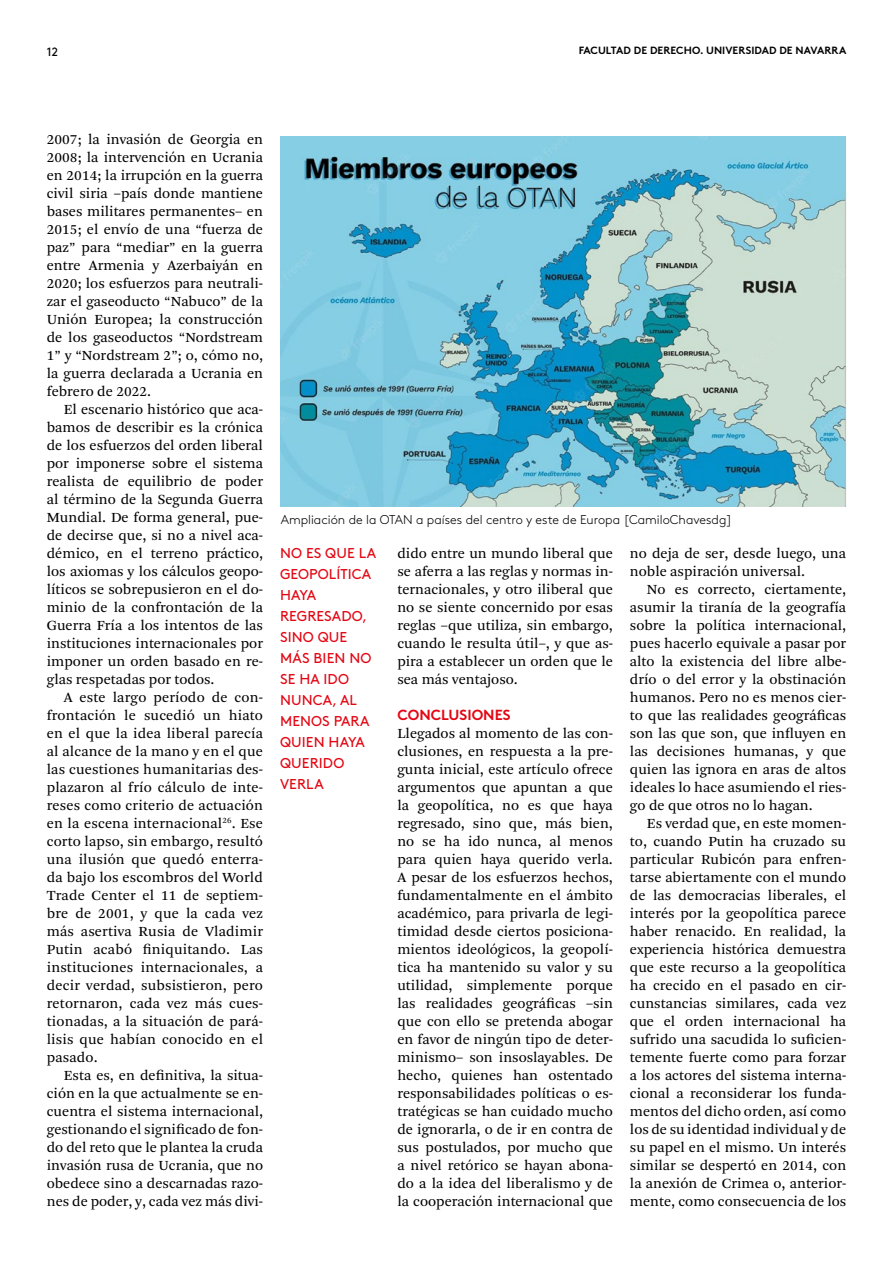
<style>
.page{position:relative;width:893px;height:1263px;background:#fff}
.page>*{position:absolute;margin:0;border:0;box-sizing:border-box;transform-origin:0 0}
.t1{font:14.7px/18px "Arnhem Pro Blond";color:#000;text-align:justify}
.t2{font:700 14.7px "Brown";color:#e30613}
.t3{font:14.25px/21px "Brown";letter-spacing:.005em;color:#e30613}
.t4{font:300 12.75px "Brown";color:#000}
.t5{font:12px "Brown";color:#000}
.t6{font:700 10.5px "Brown";letter-spacing:.005em;color:#000}
</style>
<div class="page">
<img style="left:281px;top:136px;width:566px;height:371px">
<p class="t5" style="left:47px;top:42px;width:13px">12</p>
<p class="t6" style="left:579px;top:42px;width:269px">FACULTAD DE DERECHO. UNIVERSIDAD DE NAVARRA</p>
<p class="t1" style="left:47px;top:130px;width:218px">2007; la invasión de Georgia en 2008; la intervención en Ucrania en 2014; la irrupción en la guerra civil siria –país donde mantiene bases militares permanentes– en 2015; el envío de una “fuerza de paz” para “mediar” en la guerra entre Armenia y Azerbaiyán en 2020; los esfuerzos para neutrali&shy;zar el gaseoducto “Nabuco” de la Unión Europea; la construcción de los gaseoductos “Nordstream 1” y “Nordstream 2”; o, cómo no, la guerra declarada a Ucrania en febrero de 2022.</p>
<p class="t1" style="left:47px;top:401px;width:218px;text-indent:17px">El escenario histórico que aca&shy;bamos de describir es la crónica de los esfuerzos del orden liberal por imponerse sobre el sistema realista de equilibrio de poder al término de la Segunda Guerra Mundial. De forma general, pue&shy;de decirse que, si no a nivel aca&shy;démico, en el terreno práctico, los axiomas y los cálculos geopo&shy;líticos se sobrepusieron en el do&shy;minio de la confrontación de la Guerra Fría a los intentos de las instituciones internacionales por imponer un orden basado en re&shy;glas respetadas por todos.</p>
<p class="t1" style="left:47px;top:689px;width:218px;text-indent:17px">A este largo período de con&shy;frontación le sucedió un hiato en el que la idea liberal parecía al alcance de la mano y en el que las cuestiones humanitarias des&shy;plazaron al frío cálculo de inte&shy;reses como criterio de actuación en la escena internacional<sup>26</sup>. Ese corto lapso, sin embargo, resultó una ilusión que quedó enterra&shy;da bajo los escombros del World Trade Center el 11 de septiem&shy;bre de 2001, y que la cada vez más asertiva Rusia de Vladimir Putin acabó finiquitando. Las instituciones internacionales, a decir verdad, subsistieron, pero retornaron, cada vez más cues&shy;tionadas, a la situación de pará&shy;lisis que habían conocido en el pasado.</p>
<p class="t1" style="left:47px;top:1067px;width:218px;text-indent:17px">Esta es, en definitiva, la situa&shy;ción en la que actualmente se en&shy;cuentra el sistema internacional, gestionando el significado de fon&shy;do del reto que le plantea la cruda invasión rusa de Ucrania, que no obedece sino a descarnadas razo&shy;nes de poder, y, cada vez más divi-</p>
<p class="t4" style="left:281px;top:510px;width:453px">Ampliación de la OTAN a países del centro y este de Europa [CamiloChavesdg]</p>
<p class="t3" style="left:280px;top:542px;width:98px">NO ES QUE LA<br>GEOPOLÍTICA<br>HAYA<br>REGRESADO,<br>SINO QUE<br>MÁS BIEN NO<br>SE HA IDO<br>NUNCA, AL<br>MENOS PARA<br>QUIEN HAYA<br>QUERIDO<br>VERLA</p>
<p class="t1" style="left:397px;top:545px;width:217px">dido entre un mundo liberal que se aferra a las reglas y normas in&shy;ternacionales, y otro iliberal que no se siente concernido por esas reglas –que utiliza, sin embargo, cuando le resulta útil–, y que as&shy;pira a establecer un orden que le sea más ventajoso.</p>
<p class="t2" style="left:397px;top:703px;width:115px">CONCLUSIONES</p>
<p class="t1" style="left:397px;top:725px;width:217px">Llegados al momento de las con&shy;clusiones, en respuesta a la pre&shy;gunta inicial, este artículo ofrece argumentos que apuntan a que la geopolítica, no es que haya regresado, sino que, más bien, no se ha ido nunca, al menos para quien haya querido verla.<br>A pesar de los esfuerzos hechos, fundamentalmente en el ámbito académico, para privarla de legi&shy;timidad desde ciertos posiciona&shy;mientos ideológicos, la geopolí&shy;tica ha mantenido su valor y su utilidad, simplemente porque las realidades geográficas –sin que con ello se pretenda abogar en favor de ningún tipo de deter&shy;minismo– son insoslayables. De hecho, quienes han ostentado responsabilidades políticas o es&shy;tratégicas se han cuidado mucho de ignorarla, o de ir en contra de sus postulados, por mucho que a nivel retórico se hayan abona&shy;do a la idea del liberalismo y de la cooperación internacional que</p>
<p class="t1" style="left:630px;top:545px;width:218px">no deja de ser, desde luego, una noble aspiración universal.</p>
<p class="t1" style="left:630px;top:581px;width:218px;text-indent:17px">No es correcto, ciertamente, asumir la tiranía de la geografía sobre la política internacional, pues hacerlo equivale a pasar por alto la existencia del libre albe&shy;drío o del error y la obstinación humanos. Pero no es menos cier&shy;to que las realidades geográficas son las que son, que influyen en las decisiones humanas, y que quien las ignora en aras de altos ideales lo hace asumiendo el ries&shy;go de que otros no lo hagan.</p>
<p class="t1" style="left:630px;top:815px;width:218px;text-indent:17px">Es verdad que, en este momen&shy;to, cuando Putin ha cruzado su particular Rubicón para enfren&shy;tarse abiertamente con el mundo de las democracias liberales, el interés por la geopolítica parece haber renacido. En realidad, la experiencia histórica demuestra que este recurso a la geopolítica ha crecido en el pasado en cir&shy;cunstancias similares, cada vez que el orden internacional ha sufrido una sacudida lo suficien&shy;temente fuerte como para forzar a los actores del sistema interna&shy;cional a reconsiderar los funda&shy;mentos del dicho orden, así como los de su identidad individual y de su papel en el mismo. Un interés similar se despertó en 2014, con la anexión de Crimea o, anterior&shy;mente, como consecuencia de los</p>
</div>
